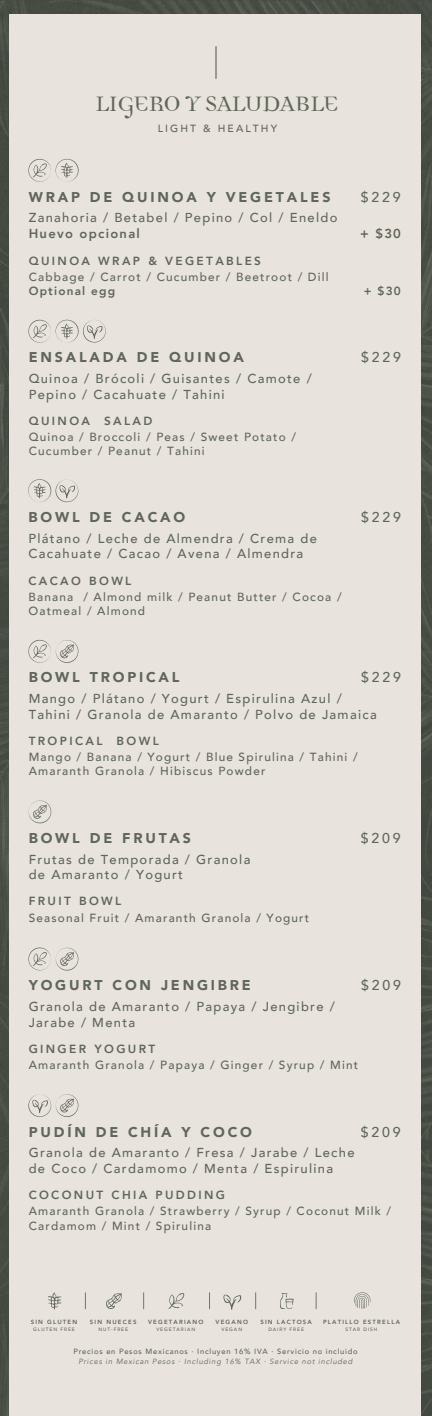
<style>
.page{position:relative;width:432px;height:1416px;background:#fff}
.page>*{position:absolute;margin:0;border:0;box-sizing:border-box;transform-origin:0 0}
.t1{font:34px "Democratica";letter-spacing:-.055em;color:#606659}
.t2{font:900 14.16px "Avenir";letter-spacing:.2em;color:#606659}
.t3{font:500 14.16px "Avenir";letter-spacing:.2em;color:#606659}
.t4{font:500 13px/15.6px "Avenir";letter-spacing:.1em;color:#606659}
.t5{font:800 13px "Avenir";letter-spacing:.1em;color:#606659}
.t6{font:500 11.8px/14.2px "Avenir";letter-spacing:.1em;color:#606659}
.t7{font:800 11.8px "Avenir";letter-spacing:.2em;color:#606659}
.t8{font:800 11.8px "Avenir";letter-spacing:.1em;color:#606659}
.t9{font:500 10.4px "Avenir";letter-spacing:.2em;color:#606659}
.t10{font:500 7.56px "Avenir";letter-spacing:.1em;color:#606659}
.t11{font:italic 7.56px "Avenir";letter-spacing:.1em;color:#606659}
.t12{font:800 6px "Avenir";letter-spacing:.2em;color:#606659}
.t13{font:500 4.8px "Avenir";letter-spacing:.2em;color:#606659}
</style>
<div class="page">
<img style="left:0;top:0;width:432px;height:1416px">
<div style="left:9px;top:14px;width:411px;height:1402px;background:#e8e4dd"></div>
<svg style="left:215px;top:46px;width:2px;height:33px"></svg>
<svg style="left:168px;top:1293px;width:16px;height:16px"></svg>
<svg style="left:223px;top:1294px;width:19px;height:15px"></svg>
<svg style="left:48px;top:1292px;width:13px;height:17px"></svg>
<svg style="left:106px;top:1293px;width:16px;height:16px"></svg>
<svg style="left:85px;top:1292px;width:1px;height:17px"></svg>
<svg style="left:143px;top:1292px;width:1px;height:17px"></svg>
<svg style="left:255px;top:1292px;width:1px;height:17px"></svg>
<svg style="left:209px;top:1292px;width:1px;height:17px"></svg>
<svg style="left:280px;top:1293px;width:14px;height:16px"></svg>
<svg style="left:316px;top:1292px;width:1px;height:17px"></svg>
<svg style="left:354px;top:1292px;width:17px;height:17px"></svg>
<svg style="left:28px;top:158px;width:51px;height:24px"></svg>
<svg style="left:28px;top:319px;width:78px;height:24px"></svg>
<svg style="left:28px;top:479px;width:51px;height:24px"></svg>
<svg style="left:28px;top:639px;width:51px;height:24px"></svg>
<svg style="left:28px;top:947px;width:51px;height:24px"></svg>
<svg style="left:28px;top:800px;width:24px;height:24px"></svg>
<svg style="left:28px;top:1094px;width:51px;height:23px"></svg>
<h1 class="t1" style="left:95px;top:86px;width:246px">LIGERO Y SALUDABLE</h1>
<p class="t9" style="left:158px;top:119px;width:121px">LIGHT &amp; HEALTHY</p>
<p class="t2" style="left:29px;top:184px;width:303px">WRAP DE QUINOA Y VEGETALES</p>
<p class="t3" style="left:361px;top:184px;width:41px">$229</p>
<p class="t4" style="left:29px;top:209px;width:310px">Zanahoria / Betabel / Pepino / Col / Eneldo</p>
<p class="t5" style="left:29px;top:223px;width:113px">Huevo opcional</p>
<p class="t5" style="left:360px;top:223px;width:42px">+ $30</p>
<p class="t7" style="left:29px;top:252px;width:234px">QUINOA WRAP &amp; VEGETABLES</p>
<p class="t6" style="left:29px;top:269px;width:302px">Cabbage / Carrot / Cucumber / Beetroot / Dill</p>
<p class="t8" style="left:29px;top:282px;width:88px">Optional egg</p>
<p class="t7" style="left:364px;top:282px;width:39px">+ $30</p>
<p class="t2" style="left:29px;top:345px;width:217px">ENSALADA DE QUINOA</p>
<p class="t3" style="left:361px;top:345px;width:41px">$229</p>
<p class="t4" style="left:29px;top:370px;width:285px">Quinoa / Brócoli / Guisantes / Camote /<br>Pepino / Cacahuate / Tahini</p>
<p class="t7" style="left:29px;top:411px;width:125px">QUINOA SALAD</p>
<p class="t6" style="left:29px;top:429px;width:269px">Quinoa / Broccoli / Peas / Sweet Potato /<br>Cucumber / Peanut / Tahini</p>
<p class="t2" style="left:29px;top:505px;width:158px">BOWL DE CACAO</p>
<p class="t3" style="left:361px;top:505px;width:41px">$229</p>
<p class="t4" style="left:29px;top:530px;width:290px">Plátano / Leche de Almendra / Crema de<br>Cacahuate / Cacao / Avena / Almendra</p>
<p class="t7" style="left:28px;top:571px;width:104px">CACAO BOWL</p>
<p class="t6" style="left:28px;top:589px;width:315px">Banana / Almond milk / Peanut Butter / Cocoa /<br>Oatmeal / Almond</p>
<p class="t2" style="left:29px;top:665px;width:152px">BOWL TROPICAL</p>
<p class="t3" style="left:361px;top:665px;width:41px">$229</p>
<p class="t4" style="left:29px;top:690px;width:350px">Mango / Plátano / Yogurt / Espirulina Azul /<br>Tahini / Granola de Amaranto / Polvo de Jamaica</p>
<p class="t7" style="left:29px;top:731px;width:132px">TROPICAL BOWL</p>
<p class="t6" style="left:29px;top:749px;width:330px">Mango / Banana / Yogurt / Blue Spirulina / Tahini /<br>Amaranth Granola / Hibiscus Powder</p>
<p class="t2" style="left:29px;top:826px;width:164px">BOWL DE FRUTAS</p>
<p class="t3" style="left:361px;top:825px;width:41px">$209</p>
<p class="t4" style="left:29px;top:850px;width:223px">Frutas de Temporada / Granola de Amaranto / Yogurt</p>
<p class="t7" style="left:29px;top:892px;width:94px">FRUIT BOWL</p>
<p class="t6" style="left:29px;top:910px;width:282px">Seasonal Fruit / Amaranth Granola / Yogurt</p>
<p class="t2" style="left:29px;top:973px;width:224px">YOGURT CON JENGIBRE</p>
<p class="t3" style="left:361px;top:973px;width:41px">$209</p>
<p class="t4" style="left:29px;top:998px;width:308px">Granola de Amaranto / Papaya / Jengibre /<br>Jarabe / Menta</p>
<p class="t7" style="left:29px;top:1039px;width:128px">GINGER YOGURT</p>
<p class="t6" style="left:29px;top:1057px;width:331px">Amaranth Granola / Papaya / Ginger / Syrup / Mint</p>
<p class="t2" style="left:29px;top:1119px;width:225px">PUDÍN DE CHÍA Y COCO</p>
<p class="t3" style="left:361px;top:1119px;width:41px">$209</p>
<p class="t4" style="left:29px;top:1144px;width:327px">Granola de Amaranto / Fresa / Jarabe / Leche de Coco / Cardamomo / Menta / Espirulina</p>
<p class="t7" style="left:29px;top:1185px;width:198px">COCONUT CHIA PUDDING</p>
<p class="t6" style="left:29px;top:1203px;width:364px">Amaranth Granola / Strawberry / Syrup / Coconut Milk /<br>Cardamom / Mint / Spirulina</p>
<p class="t12" style="left:31px;top:1316px;width:48px">SIN GLUTEN</p>
<p class="t12" style="left:90px;top:1316px;width:48px">SIN NUECES</p>
<p class="t12" style="left:148px;top:1316px;width:57px">VEGETARIANO</p>
<p class="t12" style="left:216px;top:1316px;width:34px">VEGANO</p>
<p class="t12" style="left:260px;top:1316px;width:53px">SIN LACTOSA</p>
<p class="t12" style="left:323px;top:1316px;width:78px">PLATILLO ESTRELLA</p>
<p class="t13" style="left:33px;top:1325px;width:43px">GLUTEN FREE</p>
<p class="t13" style="left:98px;top:1325px;width:31px">NUT-FREE</p>
<p class="t13" style="left:156px;top:1325px;width:40px">VEGETARIAN</p>
<p class="t13" style="left:221px;top:1325px;width:22px">VEGAN</p>
<p class="t13" style="left:268px;top:1325px;width:37px">DAIRY FREE</p>
<p class="t13" style="left:346px;top:1325px;width:33px">STAR DISH</p>
<p class="t10" style="left:73px;top:1345px;width:286px">Precios en Pesos Mexicanos · Incluyen 16% IVA · Servicio no incluido</p>
<p class="t11" style="left:79px;top:1357px;width:275px">Prices in Mexican Pesos · Including 16% TAX · Service not included</p>
</div>
